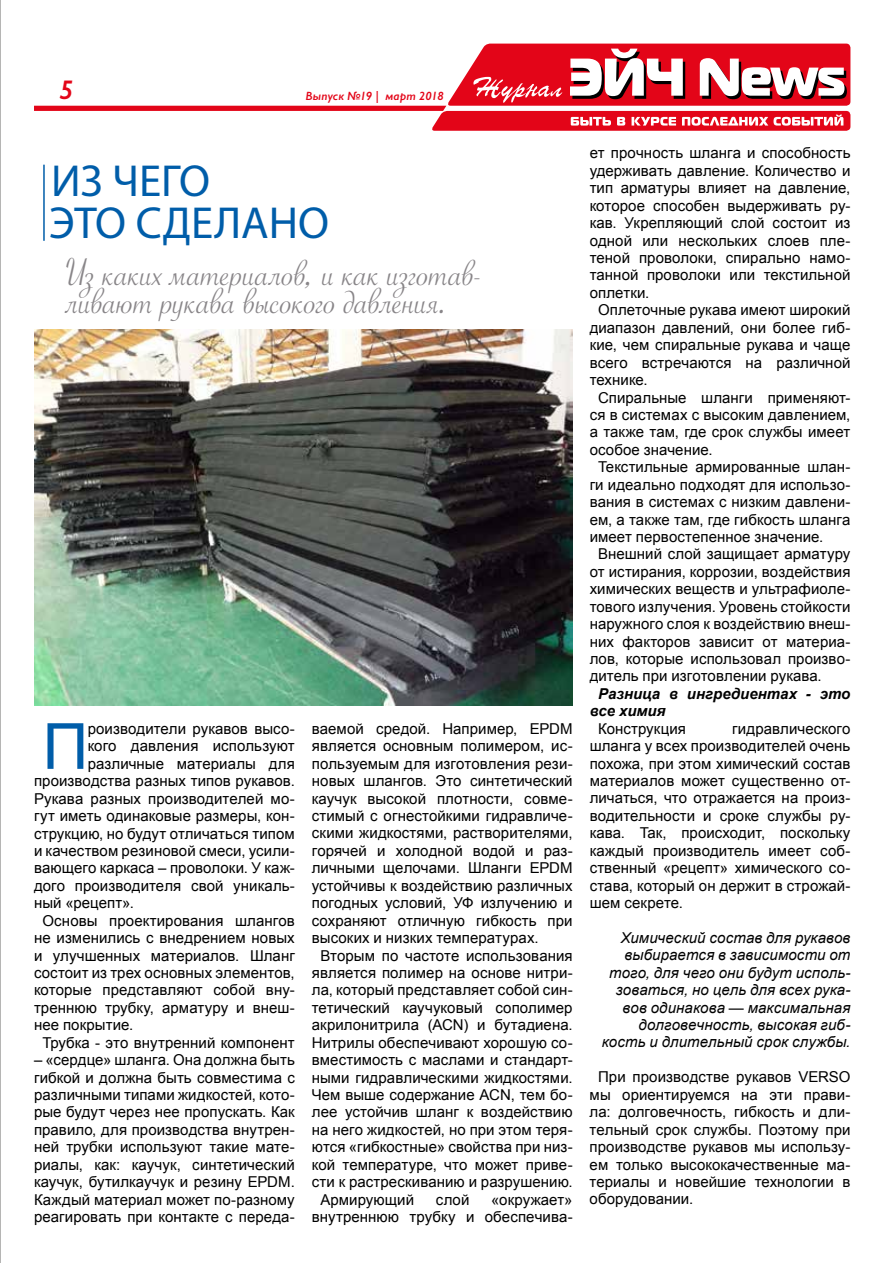
<style>
.page{position:relative;width:893px;height:1263px;background:#fff}
.page>*{position:absolute;margin:0;border:0;box-sizing:border-box;transform-origin:0 0}
.t1{font:63.75px "Arial";color:#005da9}
.t2{font:45px/42px "Myriad Pro";color:#005da9}
.t3{font:42px "Savoye Let Plain";letter-spacing:-.01em;color:#888588}
.t4{font:italic 600 27px "Gill Sans";color:#e30518}
.t5{font:15px/17.4px "Arial";letter-spacing:.005em;color:#000;text-align:justify}
.t6{font:italic 15px/17.4px "Arial";letter-spacing:.01em;color:#000;text-align:right}
.t7{font:italic 700 15px/17.4px "Arial";color:#000}
.t8{font:italic 600 12px "Gill Sans";letter-spacing:.015em;color:#e30518}
</style>
<div class="page">
<hr style="left:0;top:0;width:1px;height:1263px;background:#9d9d9c">
<svg style="left:34px;top:44px;width:816px;height:87px"></svg>
<img style="left:34px;top:329px;width:539px;height:377px">
<hr style="left:43px;top:165px;width:2px;height:76px;background:#005da9">
<h3 class="t4" style="left:60px;top:74px;width:16px">5</h3>
<p class="t8" style="left:306px;top:89px;width:140px">Выпуск №19 | март 2018</p>
<h2 class="t2" style="left:49px;top:159px;width:281px">ИЗ ЧЕГО<br>ЭТО СДЕЛАНО</h2>
<h3 class="t3" style="left:65px;top:244px;width:420px">Из каких материалов, и как изготав-</h3>
<h3 class="t3" style="left:66px;top:273px;width:384px">ливают рукава высокого давления.</h3>
<h1 class="t1" style="left:43px;top:705px;width:47px">П</h1>
<p class="t5" style="left:88px;top:720px;width:209px">роизводители рукавов высо-</p>
<p class="t5" style="left:88px;top:738px;width:209px">кого давления используют</p>
<p class="t5" style="left:88px;top:755px;width:209px">различные материалы для</p>
<p class="t5" style="left:34px;top:772px;width:262px">производства разных типов рукавов.</p>
<p class="t5" style="left:34px;top:790px;width:262px">Рукава разных производителей мо-</p>
<p class="t5" style="left:34px;top:807px;width:262px">гут иметь одинаковые размеры, кон-</p>
<p class="t5" style="left:34px;top:825px;width:262px">струкцию, но будут отличаться типом</p>
<p class="t5" style="left:34px;top:842px;width:262px">и качеством резиновой смеси, усили-</p>
<p class="t5" style="left:34px;top:860px;width:262px">вающего каркаса – проволоки. У каж-</p>
<p class="t5" style="left:34px;top:877px;width:262px">дого производителя свой уникаль-</p>
<p class="t5" style="left:34px;top:894px;width:101px">ный «рецепт».</p>
<p class="t5" style="left:43px;top:912px;width:254px">Основы проектирования шлангов</p>
<p class="t5" style="left:34px;top:929px;width:262px">не изменились с внедрением новых</p>
<p class="t5" style="left:34px;top:947px;width:262px">и улучшенных материалов. Шланг</p>
<p class="t5" style="left:34px;top:964px;width:262px">состоит из трех основных элементов,</p>
<p class="t5" style="left:34px;top:982px;width:262px">которые представляют собой вну-</p>
<p class="t5" style="left:34px;top:999px;width:262px">треннюю трубку, арматуру и внеш-</p>
<p class="t5" style="left:34px;top:1016px;width:101px">нее покрытие.</p>
<p class="t5" style="left:43px;top:1034px;width:254px">Трубка - это внутренний компонент</p>
<p class="t5" style="left:34px;top:1051px;width:262px">– «сердце» шланга. Она должна быть гибкой и должна быть совместима с различными типами жидкостей, кото&shy;рые будут через нее пропускать. Как правило, для производства внутрен&shy;ней трубки используют такие мате&shy;риалы, как: каучук, синтетический каучук, бутилкаучук и резину EPDM.<br>Каждый материал может по-разному реагировать при контакте с переда-</p>
<p class="t5" style="left:312px;top:720px;width:262px">ваемой средой. Например, EPDM</p>
<p class="t5" style="left:312px;top:737px;width:262px">является основным полимером, ис-</p>
<p class="t5" style="left:312px;top:755px;width:262px">пользуемым для изготовления рези-</p>
<p class="t5" style="left:312px;top:772px;width:262px">новых шлангов. Это синтетический</p>
<p class="t5" style="left:312px;top:790px;width:262px">каучук высокой плотности, совме-</p>
<p class="t5" style="left:312px;top:807px;width:262px">стимый с огнестойкими гидравличе-</p>
<p class="t5" style="left:312px;top:825px;width:262px">скими жидкостями, растворителями,</p>
<p class="t5" style="left:312px;top:842px;width:262px">горячей и холодной водой и раз-</p>
<p class="t5" style="left:312px;top:859px;width:262px">личными щелочами. Шланги EPDM</p>
<p class="t5" style="left:312px;top:877px;width:262px">устойчивы к воздействию различных</p>
<p class="t5" style="left:312px;top:894px;width:262px">погодных условий, УФ излучению и</p>
<p class="t5" style="left:312px;top:912px;width:262px">сохраняют отличную гибкость при</p>
<p class="t5" style="left:312px;top:929px;width:228px">высоких и низких температурах.</p>
<p class="t5" style="left:320px;top:947px;width:254px">Вторым по частоте использования</p>
<p class="t5" style="left:312px;top:964px;width:262px">является полимер на основе нитри-</p>
<p class="t5" style="left:312px;top:981px;width:262px">ла, который представляет собой син-</p>
<p class="t5" style="left:312px;top:999px;width:262px">тетический каучуковый сополимер</p>
<p class="t5" style="left:312px;top:1016px;width:262px">акрилонитрила (ACN) и бутадиена.</p>
<p class="t5" style="left:312px;top:1034px;width:262px">Нитрилы обеспечивают хорошую со-</p>
<p class="t5" style="left:312px;top:1051px;width:262px">вместимость с маслами и стандарт-</p>
<p class="t5" style="left:312px;top:1069px;width:262px">ными гидравлическими жидкостями.</p>
<p class="t5" style="left:312px;top:1086px;width:262px">Чем выше содержание ACN, тем бо-</p>
<p class="t5" style="left:312px;top:1103px;width:262px">лее устойчив шланг к воздействию</p>
<p class="t5" style="left:312px;top:1121px;width:262px">на него жидкостей, но при этом теря-</p>
<p class="t5" style="left:312px;top:1138px;width:262px">ются «гибкостные» свойства при низ-</p>
<p class="t5" style="left:312px;top:1156px;width:262px">кой температуре, что может приве-</p>
<p class="t5" style="left:312px;top:1173px;width:262px">сти к растрескиванию и разрушению.</p>
<p class="t5" style="left:320px;top:1191px;width:95px">Армирующий</p>
<p class="t5" style="left:436px;top:1191px;width:35px">слой</p>
<p class="t5" style="left:312px;top:1191px;width:262px;text-align:right">«окружает»<br>внутреннюю трубку и обеспечива-</p>
<p class="t5" style="left:590px;top:145px;width:262px">ет прочность шланга и способность</p>
<p class="t5" style="left:590px;top:162px;width:262px">удерживать давление. Количество и</p>
<p class="t5" style="left:590px;top:179px;width:262px">тип арматуры влияет на давление,</p>
<p class="t5" style="left:590px;top:197px;width:262px">которое способен выдерживать ру-</p>
<p class="t5" style="left:590px;top:214px;width:262px">кав. Укрепляющий слой состоит из</p>
<p class="t5" style="left:590px;top:232px;width:262px">одной или нескольких слоев пле-</p>
<p class="t5" style="left:590px;top:249px;width:262px">теной проволоки, спирально намо-</p>
<p class="t5" style="left:590px;top:267px;width:262px">танной проволоки или текстильной</p>
<p class="t5" style="left:590px;top:284px;width:61px">оплетки.</p>
<p class="t5" style="left:598px;top:301px;width:254px">Оплеточные рукава имеют широкий</p>
<p class="t5" style="left:590px;top:319px;width:262px">диапазон давлений, они более гиб-</p>
<p class="t5" style="left:590px;top:336px;width:262px">кие, чем спиральные рукава и чаще</p>
<p class="t5" style="left:590px;top:354px;width:262px">всего встречаются на различной</p>
<p class="t5" style="left:590px;top:371px;width:60px">технике.</p>
<p class="t5" style="left:598px;top:389px;width:254px">Спиральные шланги применяют-</p>
<p class="t5" style="left:590px;top:406px;width:262px">ся в системах с высоким давлением,</p>
<p class="t5" style="left:590px;top:424px;width:262px">а также там, где срок службы имеет</p>
<p class="t5" style="left:590px;top:441px;width:125px">особое значение.</p>
<p class="t5" style="left:598px;top:458px;width:254px">Текстильные армированные шлан-</p>
<p class="t5" style="left:590px;top:476px;width:262px">ги идеально подходят для использо-</p>
<p class="t5" style="left:590px;top:493px;width:262px">вания в системах с низким давлени-</p>
<p class="t5" style="left:590px;top:511px;width:262px">ем, а также там, где гибкость шланга</p>
<p class="t5" style="left:590px;top:528px;width:235px">имеет первостепенное значение.</p>
<p class="t5" style="left:598px;top:546px;width:254px">Внешний слой защищает арматуру</p>
<p class="t5" style="left:590px;top:563px;width:262px">от истирания, коррозии, воздействия</p>
<p class="t5" style="left:590px;top:580px;width:262px">химических веществ и ультрафиоле-</p>
<p class="t5" style="left:590px;top:598px;width:262px">тового излучения. Уровень стойкости</p>
<p class="t5" style="left:590px;top:615px;width:262px">наружного слоя к воздействию внеш-</p>
<p class="t5" style="left:590px;top:633px;width:262px">них факторов зависит от материа-</p>
<p class="t5" style="left:590px;top:650px;width:262px">лов, которые использовал произво-</p>
<p class="t5" style="left:590px;top:668px;width:234px">дитель при изготовлении рукава.</p>
<p class="t7" style="left:590px;top:685px;width:262px;text-indent:9px">Разница в ингредиентах - это все химия</p>
<p class="t5" style="left:598px;top:720px;width:89px">Конструкция</p>
<p class="t5" style="left:590px;top:720px;width:262px;text-indent:143px">гидравлического шланга у всех производителей очень похожа, при этом химический состав материалов может существенно от&shy;личаться, что отражается на произ&shy;водительности и сроке службы ру&shy;кава. Так, происходит, поскольку каждый производитель имеет соб&shy;ственный «рецепт» химического со&shy;става, который он держит в строжай&shy;шем секрете.</p>
<p class="t6" style="left:602px;top:929px;width:250px">Химический состав для рукавов выбирается в зависимости от того, для чего они будут исполь&shy;зоваться, но цель для всех рука&shy;вов одинакова — максимальная долговечность, высокая гиб&shy;кость и длительный срок службы.</p>
<p class="t5" style="left:590px;top:1068px;width:262px;text-indent:9px">При производстве рукавов VERSO мы ориентируемся на эти прави&shy;ла: долговечность, гибкость и дли&shy;тельный срок службы. Поэтому при производстве рукавов мы использу&shy;ем только высококачественные ма&shy;териалы и новейшие технологии в оборудовании.</p>
</div>
